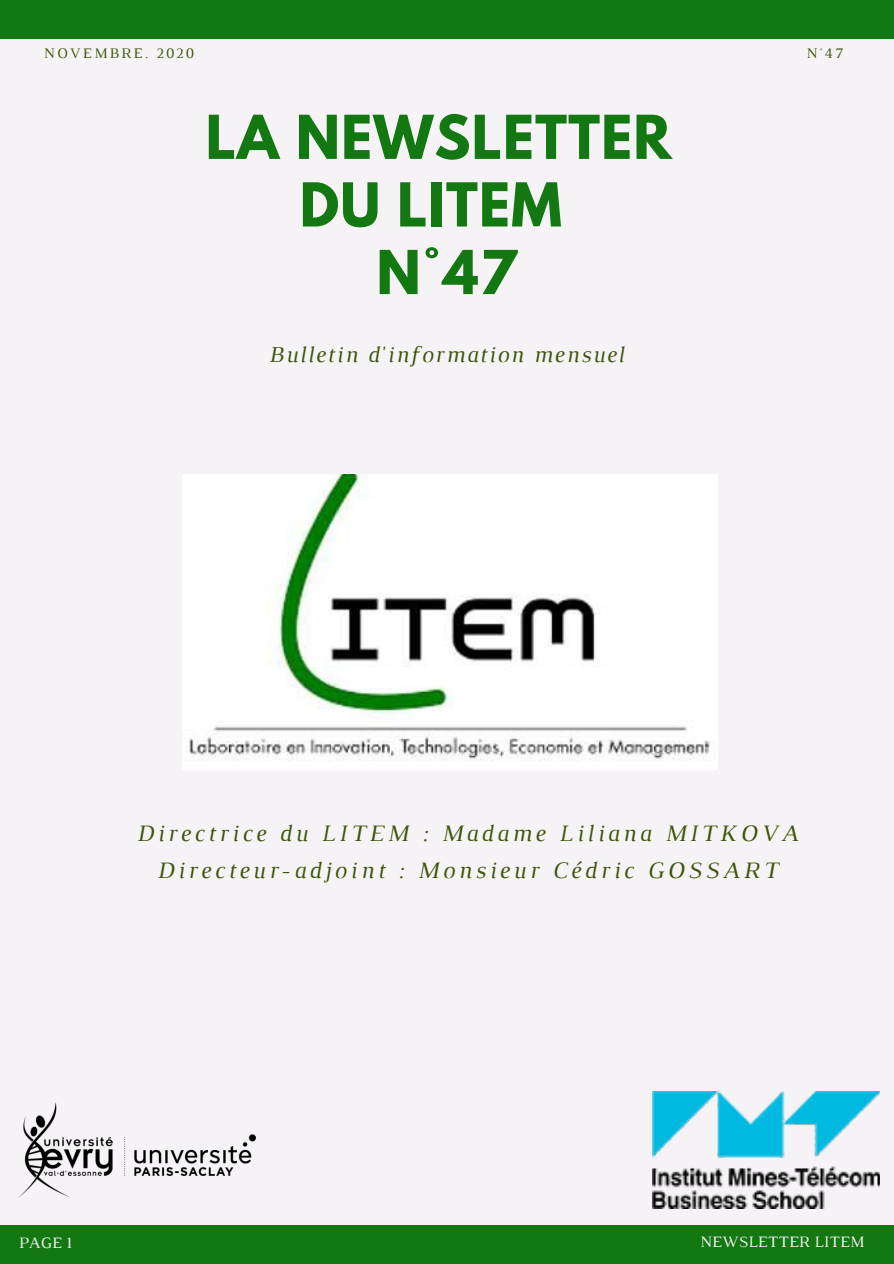
<style>
.page{position:relative;width:894px;height:1264px;background:#fff}
.page>*{position:absolute;margin:0;border:0;box-sizing:border-box;transform-origin:0 0}
.t1{font:700 53.55px/67.5px "League Spartan";letter-spacing:.02em;color:#147812;text-align:center}
.t2{font:italic 24px/37.2px "Luthier";letter-spacing:.14em;color:#3d550c;text-align:center}
.t3{font:italic 23.25px "Luthier";letter-spacing:.07em;color:#3d550c}
.t4{font:16.2px "Luthier";color:#f5f3f5}
.t5{font:14.85px "Luthier";letter-spacing:.14em;color:#3d550c}
</style>
<div class="page">
<div style="left:0;top:0;width:893px;height:1263px;background:#f5f3f5"></div>
<div style="left:0;top:1224px;width:893px;height:39px;background:#147812"></div>
<div style="left:0;top:0;width:893px;height:39px;background:#147812"></div>
<img style="left:182px;top:474px;width:535px;height:295px">
<img style="left:19px;top:1102px;width:236px;height:95px">
<img style="left:652px;top:1091px;width:227px;height:117px">
<p class="t5" style="left:44px;top:47px;width:151px">NOVEMBRE. 2020</p>
<p class="t5" style="left:806px;top:47px;width:38px">N°47</p>
<h1 class="t1" style="left:205px;top:110px;width:467px">LA NEWSLETTER<br>DU LITEM<br>N°47</h1>
<p class="t3" style="left:268px;top:346px;width:357px">Bulletin d'information mensuel</p>
<p class="t2" style="left:136px;top:816px;width:663px">Directrice du LITEM : Madame Liliana MITKOVA<br>Directeur-adjoint : Monsieur Cédric GOSSART</p>
<p class="t4" style="left:19px;top:1236px;width:55px">PAGE 1</p>
<p class="t4" style="left:700px;top:1235px;width:166px">NEWSLETTER LITEM</p>
</div>
